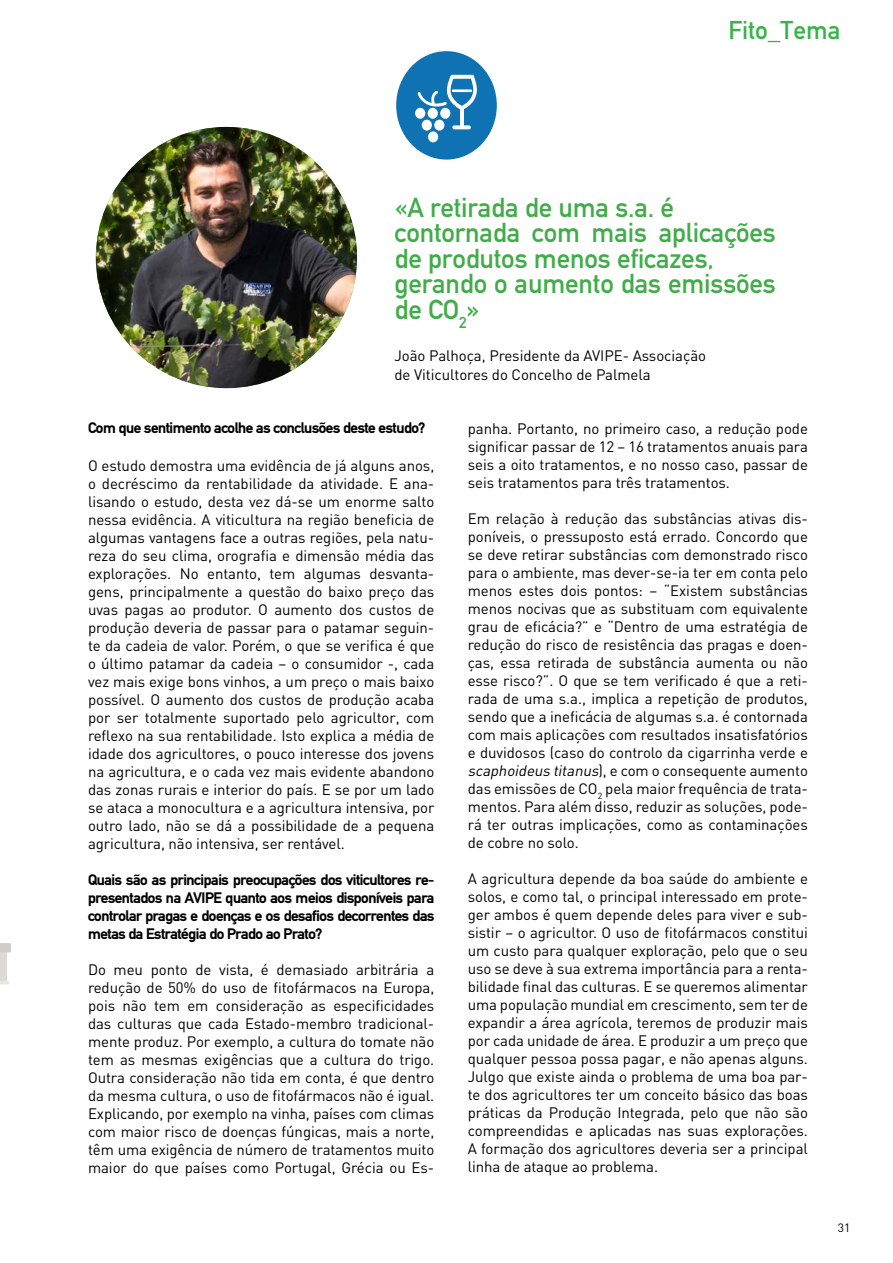
<style>
.page{position:relative;width:893px;height:1263px;background:#fff}
.page>*{position:absolute;margin:0;border:0;box-sizing:border-box;transform-origin:0 0}
.t1{font:500 27px/25.5px "DIN";letter-spacing:-.005em;color:#41ad49}
.t2{font:500 25.35px "DIN";color:#38b34a}
.t3{font:15px/18px "DIN";letter-spacing:-.005em;color:#000;text-align:justify}
.t4{font:700 15px/18px "DIN";letter-spacing:-.025em;color:#000;text-align:justify}
.t5{font:12px "DIN";color:#000}
.s1{font-style:italic}
</style>
<div class="page">
<div style="left:0;top:952px;width:7px;height:29px;background:#ded9d9"></div>
<svg style="left:0;top:981px;width:9px;height:3px"></svg>
<svg style="left:0;top:943px;width:11px;height:9px"></svg>
<img style="left:96px;top:127px;width:261px;height:261px;border-radius:131px">
<div style="left:396px;top:51px;width:101px;height:109px;background:#0f73b3;border-radius:50%"></div>
<div style="left:415px;top:108px;width:10px;height:11px;background:#fff;border-radius:50%"></div>
<div style="left:428px;top:108px;width:10px;height:11px;background:#fff;border-radius:50%"></div>
<div style="left:440px;top:108px;width:10px;height:11px;background:#fff;border-radius:50%"></div>
<div style="left:422px;top:120px;width:10px;height:11px;background:#fff;border-radius:50%"></div>
<div style="left:434px;top:120px;width:10px;height:11px;background:#fff;border-radius:50%"></div>
<div style="left:428px;top:131px;width:10px;height:11px;background:#fff;border-radius:50%"></div>
<svg style="left:417px;top:75px;width:60px;height:35px"></svg>
<svg style="left:452px;top:125px;width:19px;height:4px"></svg>
<hr style="left:460px;top:107px;width:3px;height:20px;background:#fff">
<hr style="left:452px;top:89px;width:20px;height:3px;background:#fff">
<h2 class="t2" style="left:728px;top:16px;width:113px">Fito_Tema</h2>
<h1 class="t1" style="left:394px;top:194px;width:383px">«A retirada de uma s.a. é contornada com mais aplicações de produtos menos eficazes, gerando o aumento das emissões de CO<sub>2</sub>»</h1>
<p class="t3" style="left:394px;top:345px;width:313px;line-height:19.5px">João Palhoça, Presidente da AVIPE- Associação de Viticultores do Concelho de Palmela</p>
<p class="t4" style="left:88px;top:419px;width:339px">Com que sentimento acolhe as conclusões deste estudo?</p>
<p class="t3" style="left:88px;top:456px;width:348px">O estudo demostra uma evidência de já alguns anos, o decréscimo da rentabilidade da atividade. E ana&shy;lisando o estudo, desta vez dá-se um enorme salto nessa evidência. A viticultura na região beneficia de algumas vantagens face a outras regiões, pela natu&shy;reza do seu clima, orografia e dimensão média das explorações. No entanto, tem algumas desvanta&shy;gens, principalmente a questão do baixo preço das uvas pagas ao produtor. O aumento dos custos de produção deveria de passar para o patamar seguin&shy;te da cadeia de valor. Porém, o que se verifica é que o último patamar da cadeia – o consumidor -, cada vez mais exige bons vinhos, a um preço o mais baixo possível. O aumento dos custos de produção acaba por ser totalmente suportado pelo agricultor, com reflexo na sua rentabilidade. Isto explica a média de idade dos agricultores, o pouco interesse dos jovens na agricultura, e o cada vez mais evidente abandono das zonas rurais e interior do país. E se por um lado se ataca a monocultura e a agricultura intensiva, por outro lado, não se dá a possibilidade de a pequena agricultura, não intensiva, ser rentável.</p>
<p class="t4" style="left:88px;top:870px;width:348px">Quais são as principais preocupações dos viticultores re&shy;presentados na AVIPE quanto aos meios disponíveis para controlar pragas e doenças e os desafios decorrentes das metas da Estratégia do Prado ao Prato?</p>
<p class="t3" style="left:88px;top:960px;width:348px">Do meu ponto de vista, é demasiado arbitrária a redução de 50% do uso de fitofármacos na Europa, pois não tem em consideração as especificidades das culturas que cada Estado-membro tradicional&shy;mente produz. Por exemplo, a cultura do tomate não tem as mesmas exigências que a cultura do trigo.<br>Outra consideração não tida em conta, é que dentro da mesma cultura, o uso de fitofármacos não é igual.<br>Explicando, por exemplo na vinha, países com climas com maior risco de doenças fúngicas, mais a norte, têm uma exigência de número de tratamentos muito maior do que países como Portugal, Grécia ou Es-</p>
<p class="t3" style="left:468px;top:419px;width:342px">panha. Portanto, no primeiro caso, a redução pode significar passar de 12 – 16 tratamentos anuais para seis a oito tratamentos, e no nosso caso, passar de seis tratamentos para três tratamentos.</p>
<p class="t3" style="left:468px;top:509px;width:342px">Em relação à redução das substâncias ativas dis&shy;poníveis, o pressuposto está errado. Concordo que se deve retirar substâncias com demonstrado risco para o ambiente, mas dever-se-ia ter em conta pelo menos estes dois pontos: – “Existem substâncias menos nocivas que as substituam com equivalente grau de eficácia?” e “Dentro de uma estratégia de redução do risco de resistência das pragas e doen&shy;ças, essa retirada de substância aumenta ou não esse risco?”. O que se tem verificado é que a reti&shy;rada de uma s.a., implica a repetição de produtos, sendo que a ineficácia de algumas s.a. é contornada com mais aplicações com resultados insatisfatórios e duvidosos (caso do controlo da cigarrinha verde e <span class="s1">scaphoideus titanus</span>), e com o consequente aumento das emissões de CO<sub>2</sub> pela maior frequência de trata&shy;mentos. Para além disso, reduzir as soluções, pode&shy;rá ter outras implicações, como as contaminações de cobre no solo.</p>
<p class="t3" style="left:468px;top:869px;width:342px">A agricultura depende da boa saúde do ambiente e solos, e como tal, o principal interessado em prote&shy;ger ambos é quem depende deles para viver e sub&shy;sistir – o agricultor. O uso de fitofármacos constitui um custo para qualquer exploração, pelo que o seu uso se deve à sua extrema importância para a renta&shy;bilidade final das culturas. E se queremos alimentar uma população mundial em crescimento, sem ter de expandir a área agrícola, teremos de produzir mais por cada unidade de área. E produzir a um preço que qualquer pessoa possa pagar, e não apenas alguns.<br>Julgo que existe ainda o problema de uma boa par&shy;te dos agricultores ter um conceito básico das boas práticas da Produção Integrada, pelo que não são compreendidas e aplicadas nas suas explorações.<br>A formação dos agricultores deveria ser a principal linha de ataque ao problema.</p>
<p class="t5" style="left:838px;top:1220px;width:14px">31</p>
</div>
